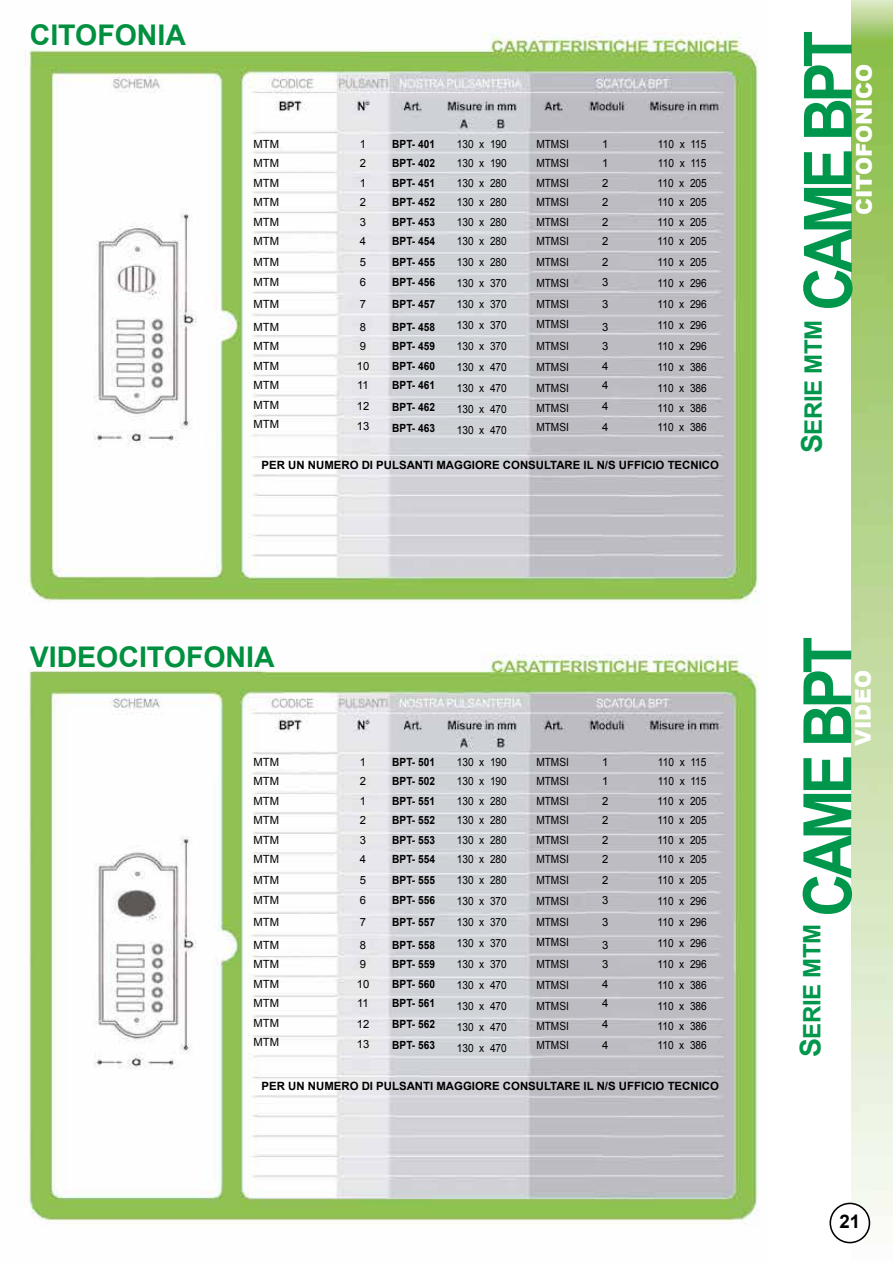
<style>
.page{position:relative;width:893px;height:1263px;background:#fff}
.page>*{position:absolute;margin:0;border:0;box-sizing:border-box;transform-origin:0 0}
.t1{font:700 66.75px "Arial";letter-spacing:-.08em;color:#00974c;scale:.9 1}
.t2{font:700 28.5px "Arial";color:#00903f}
.t3{font:700 24px "Arial";letter-spacing:-.015em;color:#00974c}
.t4{font:900 21.75px "Arial";letter-spacing:-.01em;color:#fff}
.t5{font:700 18.75px "Arial";color:#000}
.t6{font:700 11.4px "Arial";color:#000}
.t7{font:11.25px/19.5px "Arial";color:#000;text-align:justify;scale:.9 1}
.t8{font:700 11.25px/19.5px "Arial";color:#000;scale:.9 1}
.t9{font:11.25px/19.5px "Arial";color:#000}
.s1{font-size:28.5px}
</style>
<div class="page">
<img style="left:851px;top:0;width:42px;height:1244px">
<img style="left:24px;top:32px;width:735px;height:1193px">
<div style="left:830px;top:1203px;width:39px;height:39px;background:#fff;border-radius:50%"></div>
<div style="left:829px;top:1203px;width:41px;height:40px;border:2px solid #000;border-radius:50%"></div>
<h2 class="t2" style="left:30px;top:16px;width:158px">CITOFONIA</h2>
<p class="t9" style="left:254px;top:134px;width:27px;text-align:justify">MTM MTM MTM MTM MTM MTM</p>
<p class="t9" style="left:254px;top:253px;width:27px">MTM<br>MTM</p>
<p class="t9" style="left:254px;top:293px;width:27px;line-height:22.5px">MTM<br>MTM</p>
<p class="t9" style="left:254px;top:337px;width:27px;text-align:justify">MTM MTM MTM MTM MTM</p>
<p class="t9" style="left:360px;top:134px;width:8px;text-align:justify">1<br>2<br>1<br>2<br>3<br>4</p>
<p class="t9" style="left:360px;top:253px;width:8px">5<br>6</p>
<p class="t9" style="left:360px;top:293px;width:8px;line-height:22.5px">7<br>8</p>
<p class="t9" style="left:357px;top:337px;width:14px">9<br>10<br>11</p>
<p class="t9" style="left:357px;top:397px;width:14px">12<br>13</p>
<p class="t8" style="left:392px;top:135px;width:49px;text-align:justify">BPT- 401<br>BPT- 402<br>BPT- 451<br>BPT- 452<br>BPT- 453<br>BPT- 454</p>
<p class="t8" style="left:392px;top:253px;width:49px">BPT- 455<br>BPT- 456</p>
<p class="t8" style="left:392px;top:294px;width:49px;line-height:22.5px">BPT- 457<br>BPT- 458</p>
<p class="t8" style="left:392px;top:337px;width:49px;text-align:justify">BPT- 459<br>BPT- 460<br>BPT- 461</p>
<p class="t8" style="left:392px;top:396px;width:49px;line-height:21px">BPT- 462<br>BPT- 463</p>
<p class="t7" style="left:457px;top:134px;width:57px">130 x 190<br>130 x 190<br>130 x 280<br>130 x 280<br>130 x 280<br>130 x 280</p>
<p class="t7" style="left:457px;top:252px;width:57px;line-height:21px">130 x 280<br>130 x 370<br>130 x 370<br>130 x 370<br>130 x 370<br>130 x 470<br>130 x 470<br>130 x 470<br>130 x 470</p>
<p class="t7" style="left:536px;top:134px;width:38px">MTMSI MTMSI MTMSI MTMSI MTMSI MTMSI</p>
<p class="t7" style="left:536px;top:252px;width:38px;line-height:21px">MTMSI MTMSI MTMSI</p>
<p class="t7" style="left:536px;top:313px;width:38px;line-height:22.5px">MTMSI<br>MTMSI</p>
<p class="t7" style="left:536px;top:357px;width:38px;line-height:21px">MTMSI<br>MTMSI</p>
<p class="t7" style="left:536px;top:398px;width:38px">MTMSI<br>MTMSI</p>
<p class="t9" style="left:602px;top:134px;width:8px;text-align:justify">1<br>1<br>2<br>2<br>2<br>2</p>
<p class="t9" style="left:602px;top:253px;width:8px">2<br>3</p>
<p class="t9" style="left:602px;top:293px;width:8px;line-height:22.5px">3<br>3</p>
<p class="t9" style="left:602px;top:337px;width:8px;text-align:justify">3<br>4<br>4</p>
<p class="t9" style="left:602px;top:396px;width:8px;line-height:21px">4<br>4</p>
<p class="t7" style="left:657px;top:134px;width:56px">110 x 115<br>110 x 115<br>110 x 205<br>110 x 205<br>110 x 205<br>110 x 205</p>
<p class="t7" style="left:657px;top:252px;width:56px;line-height:21px">110 x 205<br>110 x 296<br>110 x 296<br>110 x 296<br>110 x 296<br>110 x 386<br>110 x 386</p>
<p class="t7" style="left:657px;top:398px;width:56px">110 x 386<br>110 x 386</p>
<p class="t6" style="left:262px;top:457px;width:459px">PER UN NUMERO DI PULSANTI MAGGIORE CONSULTARE IL N/S UFFICIO TECNICO</p>
<h2 class="t2" style="left:30px;top:638px;width:246px">VIDEOCITOFONIA</h2>
<p class="t9" style="left:254px;top:752px;width:27px;text-align:justify">MTM MTM MTM MTM MTM MTM</p>
<p class="t9" style="left:254px;top:870px;width:27px">MTM<br>MTM</p>
<p class="t9" style="left:254px;top:911px;width:27px;line-height:22.5px">MTM<br>MTM</p>
<p class="t9" style="left:254px;top:954px;width:27px;text-align:justify">MTM MTM MTM MTM MTM</p>
<p class="t9" style="left:360px;top:752px;width:8px;text-align:justify">1<br>2<br>1<br>2<br>3<br>4</p>
<p class="t9" style="left:360px;top:870px;width:8px">5<br>6</p>
<p class="t9" style="left:360px;top:911px;width:8px;line-height:22.5px">7<br>8</p>
<p class="t9" style="left:357px;top:954px;width:14px">9<br>10<br>11</p>
<p class="t9" style="left:357px;top:1014px;width:14px">12<br>13</p>
<p class="t8" style="left:392px;top:752px;width:49px;text-align:justify">BPT- 501<br>BPT- 502<br>BPT- 551<br>BPT- 552<br>BPT- 553<br>BPT- 554</p>
<p class="t8" style="left:392px;top:871px;width:49px">BPT- 555<br>BPT- 556</p>
<p class="t8" style="left:392px;top:911px;width:49px;line-height:22.5px">BPT- 557<br>BPT- 558</p>
<p class="t8" style="left:392px;top:955px;width:49px;text-align:justify">BPT- 559<br>BPT- 560<br>BPT- 561</p>
<p class="t8" style="left:392px;top:1014px;width:49px;line-height:21px">BPT- 562<br>BPT- 563</p>
<p class="t7" style="left:457px;top:752px;width:57px">130 x 190<br>130 x 190<br>130 x 280<br>130 x 280<br>130 x 280<br>130 x 280</p>
<p class="t7" style="left:457px;top:870px;width:57px;line-height:21px">130 x 280<br>130 x 370<br>130 x 370<br>130 x 370<br>130 x 370<br>130 x 470<br>130 x 470<br>130 x 470<br>130 x 470</p>
<p class="t7" style="left:536px;top:752px;width:38px">MTMSI MTMSI MTMSI MTMSI MTMSI MTMSI</p>
<p class="t7" style="left:536px;top:870px;width:38px;line-height:21px">MTMSI MTMSI MTMSI</p>
<p class="t7" style="left:536px;top:930px;width:38px;line-height:22.5px">MTMSI<br>MTMSI</p>
<p class="t7" style="left:536px;top:975px;width:38px;line-height:21px">MTMSI<br>MTMSI</p>
<p class="t7" style="left:536px;top:1016px;width:38px">MTMSI<br>MTMSI</p>
<p class="t9" style="left:602px;top:752px;width:8px;text-align:justify">1<br>1<br>2<br>2<br>2<br>2</p>
<p class="t9" style="left:602px;top:870px;width:8px">2<br>3</p>
<p class="t9" style="left:602px;top:911px;width:8px;line-height:22.5px">3<br>3</p>
<p class="t9" style="left:602px;top:954px;width:8px;text-align:justify">3<br>4<br>4</p>
<p class="t9" style="left:602px;top:1014px;width:8px;line-height:21px">4<br>4</p>
<p class="t7" style="left:657px;top:752px;width:56px">110 x 115<br>110 x 115<br>110 x 205<br>110 x 205<br>110 x 205<br>110 x 205</p>
<p class="t7" style="left:657px;top:870px;width:56px;line-height:21px">110 x 205<br>110 x 296<br>110 x 296<br>110 x 296<br>110 x 296<br>110 x 386<br>110 x 386</p>
<p class="t7" style="left:657px;top:1016px;width:56px">110 x 386<br>110 x 386</p>
<p class="t6" style="left:262px;top:1078px;width:459px">PER UN NUMERO DI PULSANTI MAGGIORE CONSULTARE IL N/S UFFICIO TECNICO</p>
<h1 class="t1" style="left:784px;top:311px;width:313px;rotate:-90deg">CAME BPT</h1>
<h3 class="t4" style="left:848px;top:215px;width:152px;rotate:-90deg">CITOFONICO</h3>
<h3 class="t3" style="left:797px;top:453px;width:135px;rotate:-90deg"><span class="s1">S</span>ERIE MTM</h3>
<h1 class="t1" style="left:784px;top:917px;width:313px;rotate:-90deg">CAME BPT</h1>
<h3 class="t4" style="left:847px;top:745px;width:77px;rotate:-90deg">VIDEO</h3>
<h3 class="t3" style="left:796px;top:1057px;width:135px;rotate:-90deg"><span class="s1">S</span>ERIE MTM</h3>
<h3 class="t5" style="left:839px;top:1208px;width:22px">21</h3>
</div>
